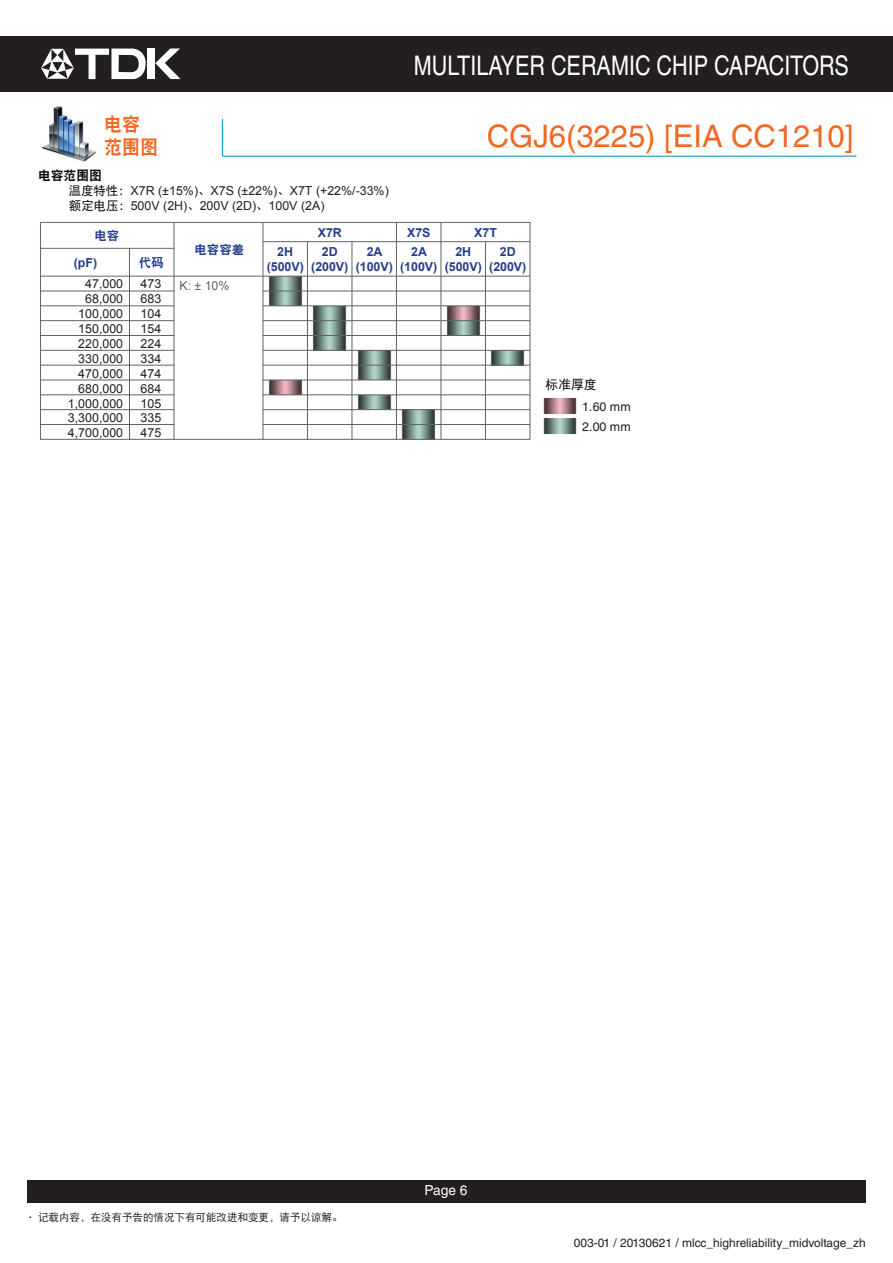
<style>
.page{position:relative;width:893px;height:1263px;background:#fff}
.page>*{position:absolute;margin:0;border:0;box-sizing:border-box;transform-origin:0 0}
.t1{font:30.9px "Helvetica LT Std";color:#f36721}
.t2{font:27px "Helvetica LT Std";color:#fff;scale:.8 1}
.t3{font:19.2px/23px "KF GB Gothic UB";color:#f36721;scale:.94 1}
.t4{font:13.8px "Helvetica LT Std";color:#fff}
.t5{font:12.75px "KF GB Gothic UB";color:#040503}
.t6{font:12.75px "KF GB Gothic";color:#040503}
.t7{font:12.45px/14.9px "Arial";color:#231f20;text-align:right}
.t8{font:700 12.45px/14.9px "Arial";letter-spacing:-.005em;color:#253d8c;text-align:center}
.t9{font:12.45px/20.4px "Helvetica LT Std";letter-spacing:.005em;color:#231f20}
.t10{font:12.45px "KF GB Gothic UB";color:#253d8c}
.t11{font:12.45px "Arial";color:#636366}
.t12{font:12px "Helvetica LT Std";color:#231f20}
.t13{font:10.5px "KF GB Gothic";color:#231f20}
.s1{font-family:"KF GB Gothic";font-size:12.3px;color:#040503}
</style>
<div class="page">
<img style="left:42px;top:106px;width:55px;height:56px">
<hr style="left:222px;top:119px;width:1px;height:37px;background:#209ad4">
<hr style="left:222px;top:156px;width:634px;height:1px;background:#209ad4">
<img style="left:264px;top:277px;width:43px;height:29px">
<img style="left:308px;top:307px;width:44px;height:43px">
<img style="left:446px;top:307px;width:35px;height:28px">
<img style="left:307px;top:321px;width:45px;height:1px">
<img style="left:441px;top:321px;width:44px;height:1px">
<img style="left:353px;top:351px;width:43px;height:29px">
<img style="left:486px;top:351px;width:44px;height:14px">
<img style="left:264px;top:381px;width:43px;height:14px">
<img style="left:357px;top:396px;width:35px;height:13px">
<img style="left:397px;top:410px;width:44px;height:29px">
<hr style="left:129px;top:248px;width:1px;height:191px;background:#636366">
<hr style="left:174px;top:222px;width:1px;height:217px;background:#636366">
<hr style="left:263px;top:222px;width:1px;height:217px;background:#636366">
<hr style="left:307px;top:241px;width:1px;height:198px;background:#636366">
<hr style="left:352px;top:241px;width:1px;height:198px;background:#636366">
<hr style="left:396px;top:222px;width:1px;height:217px;background:#636366">
<hr style="left:441px;top:222px;width:1px;height:217px;background:#636366">
<hr style="left:485px;top:241px;width:1px;height:198px;background:#636366">
<hr style="left:263px;top:241px;width:267px;height:1px;background:#636366">
<hr style="left:40px;top:276px;width:490px;height:1px;background:#636366">
<hr style="left:40px;top:291px;width:134px;height:1px;background:#636366">
<hr style="left:40px;top:248px;width:134px;height:1px;background:#636366">
<hr style="left:263px;top:291px;width:267px;height:1px;background:#636366">
<hr style="left:40px;top:306px;width:134px;height:1px;background:#636366">
<hr style="left:263px;top:306px;width:267px;height:1px;background:#636366">
<hr style="left:40px;top:320px;width:134px;height:1px;background:#636366">
<hr style="left:263px;top:320px;width:267px;height:1px;background:#636366">
<hr style="left:40px;top:335px;width:134px;height:1px;background:#636366">
<hr style="left:263px;top:335px;width:267px;height:1px;background:#636366">
<hr style="left:40px;top:350px;width:134px;height:1px;background:#636366">
<hr style="left:263px;top:350px;width:267px;height:1px;background:#636366">
<hr style="left:40px;top:365px;width:134px;height:1px;background:#636366">
<hr style="left:263px;top:365px;width:267px;height:1px;background:#636366">
<hr style="left:40px;top:380px;width:134px;height:1px;background:#636366">
<hr style="left:263px;top:380px;width:267px;height:1px;background:#636366">
<hr style="left:40px;top:395px;width:134px;height:1px;background:#636366">
<hr style="left:263px;top:395px;width:267px;height:1px;background:#636366">
<hr style="left:40px;top:409px;width:134px;height:1px;background:#636366">
<hr style="left:263px;top:409px;width:267px;height:1px;background:#636366">
<hr style="left:40px;top:424px;width:134px;height:1px;background:#636366">
<hr style="left:263px;top:424px;width:267px;height:1px;background:#636366">
<hr style="left:40px;top:222px;width:1px;height:217px;background:#636366">
<hr style="left:530px;top:222px;width:1px;height:217px;background:#636366">
<hr style="left:40px;top:222px;width:490px;height:1px;background:#636366">
<hr style="left:40px;top:439px;width:490px;height:1px;background:#636366">
<img style="left:543px;top:398px;width:34px;height:15px">
<img style="left:543px;top:419px;width:34px;height:15px">
<div style="left:0;top:36px;width:893px;height:55px;background:#231f20"></div>
<div style="left:148px;top:48px;width:7px;height:31px;background:#fff"></div>
<svg style="left:155px;top:48px;width:26px;height:31px"></svg>
<svg style="left:41px;top:49px;width:105px;height:30px"></svg>
<div style="left:27px;top:1180px;width:839px;height:23px;background:#231f20"></div>
<h3 class="t3" style="left:104px;top:112px;width:59px">电容范围图</h3>
<p class="t5" style="left:38px;top:169px;width:65px">电容范围图</p>
<p class="t7" style="left:69px;top:184px;width:322px;text-align:left"><span class="s1">温度特性：</span>X R7 (±15%)<span class="s1">、</span>X S7 (±22%)<span class="s1">、</span>X T7 )+22%/-33%(<span class="s1">额定电压：</span>500V ( H2 )<span class="s1">、</span>200V ( D2 )<span class="s1">、</span>100V ( A2 (</p>
<h2 class="t2" style="left:414px;top:50px;width:545px">MULTILAYER CERAMIC CHIP CAPACITORS</h2>
<h1 class="t1" style="left:487px;top:118px;width:368px">CGJ (6 3225) [EIA CC1210[</h1>
<p class="t10" style="left:94px;top:229px;width:26px">电容</p>
<p class="t8" style="left:74px;top:255px;width:25px">(pF(</p>
<p class="t10" style="left:139px;top:256px;width:26px">代码</p>
<p class="t10" style="left:194px;top:244px;width:51px">电容容差</p>
<p class="t7" style="left:68px;top:277px;width:57px">47,000<br>68,000<br>100,000<br>150,000<br>220,000<br>330,000<br>470,000<br>680,000<br>1,000,000<br>3,300,000<br>4,700,000</p>
<p class="t7" style="left:141px;top:277px;width:22px;text-align:justify">473<br>683<br>104<br>154<br>224<br>334<br>474<br>684<br>105<br>335<br>475</p>
<p class="t11" style="left:179px;top:278px;width:51px">K ±: 10%</p>
<p class="t8" style="left:318px;top:225px;width:26px">X R7</p>
<p class="t8" style="left:407px;top:225px;width:25px">X S7</p>
<p class="t8" style="left:474px;top:225px;width:24px">X T7</p>
<p class="t8" style="left:267px;top:245px;width:39px">H2 (500V(</p>
<p class="t8" style="left:311px;top:245px;width:39px">D2 (200V(</p>
<p class="t8" style="left:356px;top:245px;width:39px">A2 (100V(</p>
<p class="t8" style="left:400px;top:245px;width:39px">A2 (100V(</p>
<p class="t8" style="left:445px;top:245px;width:39px">H2 (500V(</p>
<p class="t8" style="left:489px;top:245px;width:39px">D2 (200V(</p>
<p class="t6" style="left:545px;top:378px;width:53px">标准厚度</p>
<p class="t9" style="left:582px;top:396px;width:50px">1.60 mm<br>2.00 mm</p>
<p class="t13" style="left:25px;top:1212px;width:319px">· 记载内容，在没有予告的情况下有可能改进和变更，请予以谅解。</p>
<p class="t4" style="left:424px;top:1182px;width:45px">Page 6</p>
<p class="t12" style="left:574px;top:1236px;width:294px">003-01 / 20130621 / mlcc_highreliability_midvoltage_zh</p>
</div>
